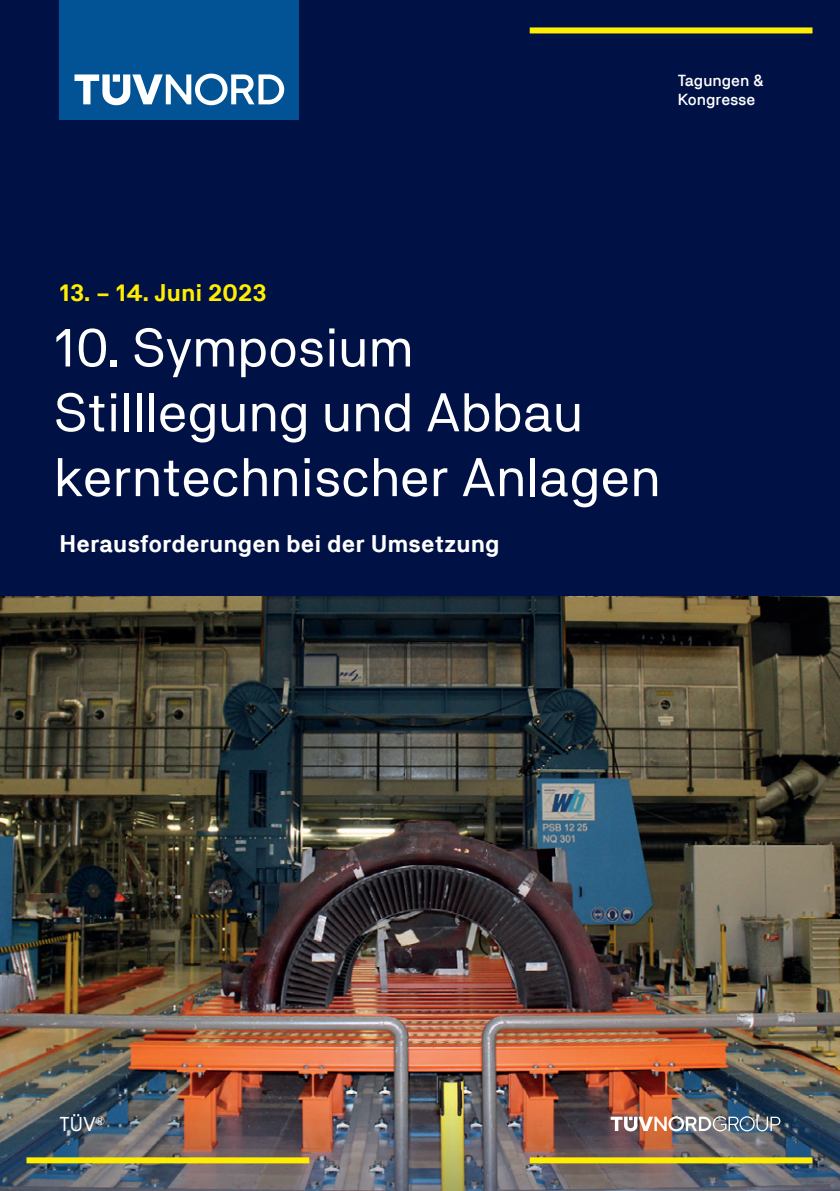
<style>
.page{position:relative;width:840px;height:1191px;background:#fff}
.page>*{position:absolute;margin:0;border:0;box-sizing:border-box;transform-origin:0 0}
.t1{font:54px/64.8px "TNG Pro";color:#fff}
.t2{font:700 24px "TNG Pro";color:#fff}
.t3{font:700 24px "TNG Pro";color:#ffee01}
.t4{font:20px "TNG Pro";color:#fff}
.t5{font:500 16px/19.2px "TNG Pro";color:#fff}
</style>
<div class="page">
<img style="left:0;top:595px;width:839px;height:500px">
<img style="left:0;top:1095px;width:839px;height:96px">
<div style="left:0;top:0;width:839px;height:595px;background:#001145"></div>
<div style="left:60px;top:0;width:239px;height:119px;background:#015396"></div>
<svg style="left:74px;top:74px;width:210px;height:31px"></svg>
<img style="left:610px;top:1116px;width:170px;height:15px">
<div style="left:26px;top:1157px;width:283px;height:6px;background:#ffee01"></div>
<div style="left:529px;top:1157px;width:283px;height:6px;background:#ffee01"></div>
<div style="left:529px;top:27px;width:283px;height:6px;background:#ffee01"></div>
<p class="t5" style="left:677px;top:70px;width:87px">Tagungen &amp;<br>Kongresse</p>
<p class="t3" style="left:60px;top:278px;width:209px">13. – 14. Juni 2023</p>
<p class="t1" style="left:54px;top:314px;width:607px">10. Symposium<br>Stilllegung und Abbau kerntechnischer Anlagen</p>
<p class="t2" style="left:60px;top:529px;width:441px">Herausforderungen bei der Umsetzung</p>
<p class="t4" style="left:60px;top:1112px;width:47px">TÜV<sup>®</sup></p>
</div>
